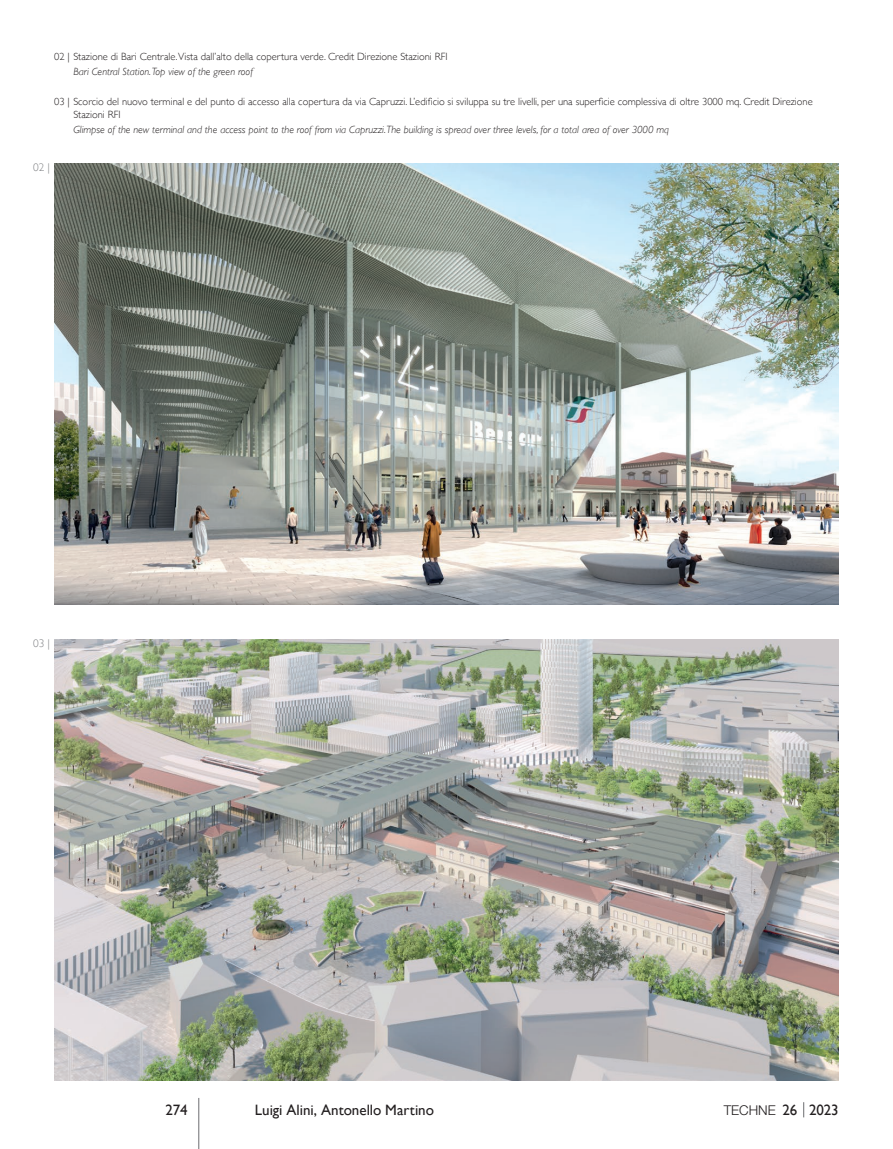
<style>
.page{position:relative;width:893px;height:1149px;background:#fff}
.page>*{position:absolute;margin:0;border:0;box-sizing:border-box;transform-origin:0 0}
.t1{font:15px "Gill Sans";color:#231f20}
.t2{font:300 13.5px "Helvetica Neue LT Std";color:#231f20}
.t3{font:300 11.25px "Gill Sans";color:#808285}
.t4{font:300 10.5px/12.8px "Gill Sans";color:#231f20}
.t5{font:italic 300 10.5px "Gill Sans";color:#231f20}
.s1{font-family:"Gill Sans";font-weight:400;font-size:15px}
</style>
<div class="page">
<svg style="left:803px;top:1102px;width:1px;height:14px"></svg>
<hr style="left:198px;top:1097px;width:1px;height:51px;background:#6c6d70">
<img style="left:54px;top:163px;width:785px;height:441px">
<img style="left:54px;top:639px;width:785px;height:441px">
<p class="t4" style="left:54px;top:50px;width:395px">02 | Stazione di Bari Centrale.Vista dall’alto della copertura verde. Credit Direzione Stazioni RFI</p>
<p class="t5" style="left:73px;top:66px;width:181px">Bari Central Station. Top view of the green roof</p>
<p class="t4" style="left:73px;top:95px;width:741px;text-indent:-19px">03 | Scorcio del nuovo terminal e del punto di accesso alla copertura da via Capruzzi. L’edificio si sviluppa su tre livelli, per una superficie complessiva di oltre 3000 mq. Credit Direzione<br>Stazioni RFI</p>
<p class="t5" style="left:73px;top:123px;width:597px">Glimpse of the new terminal and the access point to the roof from via Capruzzi. The building is spread over three levels, for a total area of over 3000 mq</p>
<p class="t3" style="left:33px;top:158px;width:18px">02 |</p>
<p class="t3" style="left:33px;top:634px;width:18px">03 |</p>
<h1 class="t1" style="left:166px;top:1100px;width:24px">274</h1>
<h1 class="t1" style="left:255px;top:1100px;width:181px">Luigi Alini, Antonello Martino</h1>
<p class="t2" style="left:724px;top:1101px;width:117px">TECHNE <span class="s1">26 2023</span></p>
</div>
